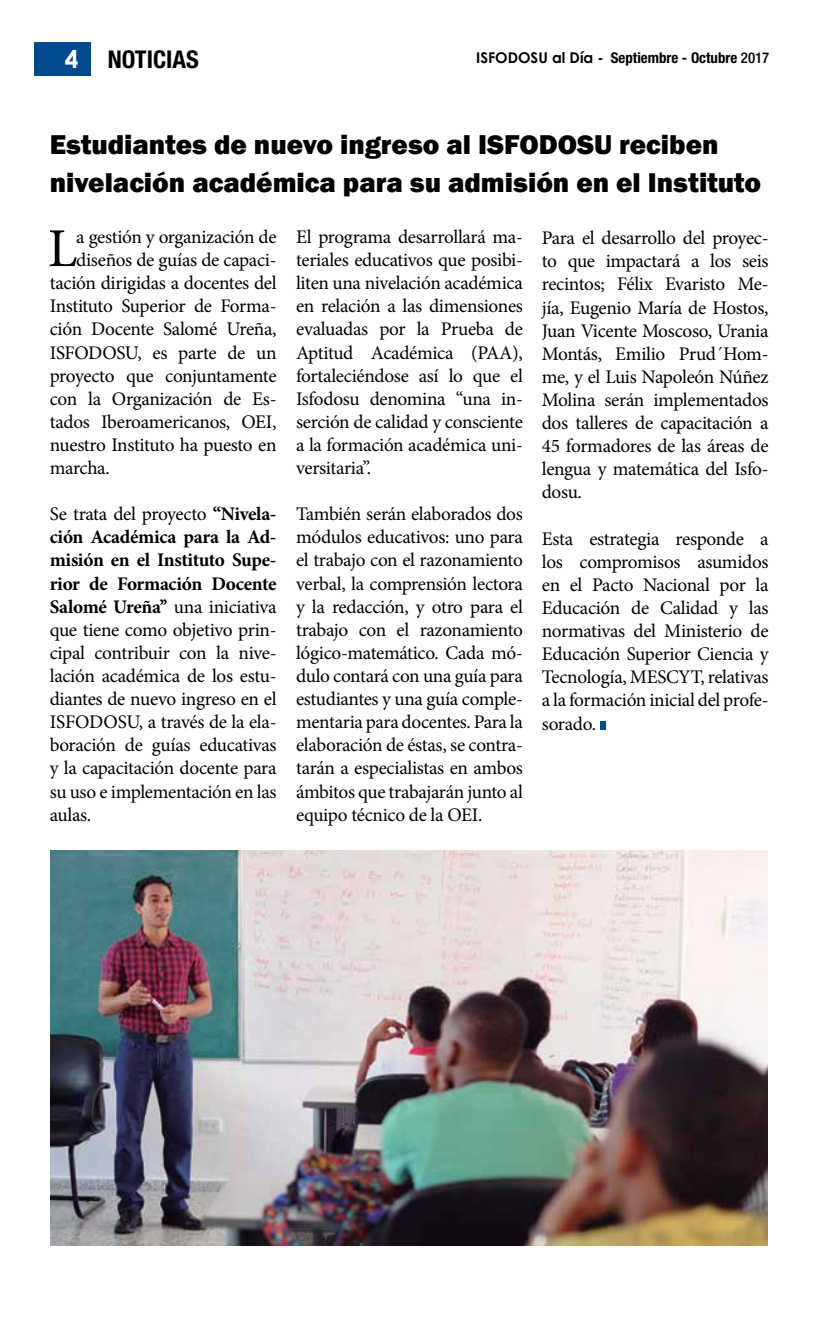
<style>
.page{position:relative;width:819px;height:1336px;background:#fff}
.page>*{position:absolute;margin:0;border:0;box-sizing:border-box;transform-origin:0 0}
.t1{font:54.77px "Minion Pro";color:#000}
.t2{font:800 28px/38.5px "Franklin Gothic";color:#000}
.t3{font:700 condensed 24.5px "Helvetica Neue";color:#000}
.t4{font:19.25px/23.1px "Minion Pro";letter-spacing:-.015em;color:#000;text-align:justify}
.t5{font:700 condensed 14.88px "Helvetica Neue";color:#000}
.s1{font-family:"Century Gothic";font-stretch:normal;color:#fff}
.s2{font-family:"Century Gothic";font-stretch:normal}
.s3{font-weight:500}
.s4{font-weight:700}
</style>
<div class="page">
<div style="left:34px;top:42px;width:57px;height:34px;background:#004a8d"></div>
<div style="left:600px;top:720px;width:5px;height:9px;background:#004a8d"></div>
<img style="left:50px;top:850px;width:718px;height:395px">
<p class="t3" style="left:65px;top:45px;width:135px"><span class="s1">4</span> noticias</p>
<p class="t5" style="left:476px;top:48px;width:295px"><span class="s2">ISFODOSU al Día -</span> Septiembre - Octubre <span class="s3">2017</span></p>
<h2 class="t2" style="left:50px;top:125px;width:713px">Estudiantes de nuevo ingreso al ISFODOSU reciben nivelación académica para su admisión en el Instituto</h2>
<h1 class="t1" style="left:48px;top:212px;width:31px">L</h1>
<p class="t4" style="left:76px;top:225px;width:202px">a gestión y organización de</p>
<p class="t4" style="left:296px;top:225px;width:228px">El programa desarrollará ma&shy;teriales educativos que posibi&shy;liten una nivelación académica en relación a las dimensiones evaluadas por la Prueba de Aptitud Académica (PAA), fortaleciéndose así lo que el Isfodosu denomina “una in&shy;serción de calidad y consciente a la formación académica uni&shy;versitaria”.</p>
<p class="t4" style="left:296px;top:502px;width:228px">También serán elaborados dos módulos educativos: uno para el trabajo con el razonamiento verbal, la comprensión lectora y la redacción, y otro para el trabajo con el razonamiento lógico-matemático. Cada mó&shy;dulo contará con una guía para estudiantes y una guía comple&shy;mentaria para docentes. Para la elaboración de éstas, se contra&shy;tarán a especialistas en ambos ámbitos que trabajarán junto al equipo técnico de la OEI.</p>
<p class="t4" style="left:542px;top:227px;width:228px">Para el desarrollo del proyec&shy;to que impactará a los seis recintos; Félix Evaristo Me&shy;jía, Eugenio María de Hostos, Juan Vicente Moscoso, Urania Montás, Emilio Prud´Hom&shy;me, y el Luis Napoleón Núñez Molina serán implementados dos talleres de capacitación a 45 formadores de las áreas de lengua y matemática del Isfo&shy;dosu.</p>
<p class="t4" style="left:542px;top:527px;width:228px">Esta estrategia responde a los compromisos asumidos en el Pacto Nacional por la Educación de Calidad y las normativas del Ministerio de Educación Superior Ciencia y Tecnología, MESCYT, relativas a la formación inicial del profe&shy;sorado.</p>
<p class="t4" style="left:76px;top:248px;width:202px">diseños de guías de capaci-</p>
<p class="t4" style="left:50px;top:271px;width:228px">tación dirigidas a docentes del</p>
<p class="t4" style="left:50px;top:295px;width:228px">Instituto Superior de Forma-</p>
<p class="t4" style="left:50px;top:318px;width:228px">ción Docente Salomé Ureña,</p>
<p class="t4" style="left:50px;top:341px;width:228px">ISFODOSU, es parte de un</p>
<p class="t4" style="left:50px;top:364px;width:228px">proyecto que conjuntamente</p>
<p class="t4" style="left:50px;top:387px;width:228px">con la Organización de Es-</p>
<p class="t4" style="left:50px;top:410px;width:228px">tados Iberoamericanos, OEI,</p>
<p class="t4" style="left:50px;top:433px;width:228px">nuestro Instituto ha puesto en</p>
<p class="t4" style="left:50px;top:456px;width:62px">marcha.</p>
<p class="t4" style="left:50px;top:502px;width:228px">Se trata del proyecto <span class="s4">“Nivela&shy;ción Académica para la Ad&shy;misión en el Instituto Supe&shy;rior de Formación Docente Salomé Ureña’’</span> una iniciativa que tiene como objetivo prin&shy;cipal contribuir con la nive&shy;lación académica de los estu&shy;diantes de nuevo ingreso en el Isfodosu</p>
<p class="t4" style="left:50px;top:710px;width:228px;text-indent:89px">, a través de la ela&shy;boración de guías educativas y la capacitación docente para su uso e implementación en las aulas.</p>
</div>
